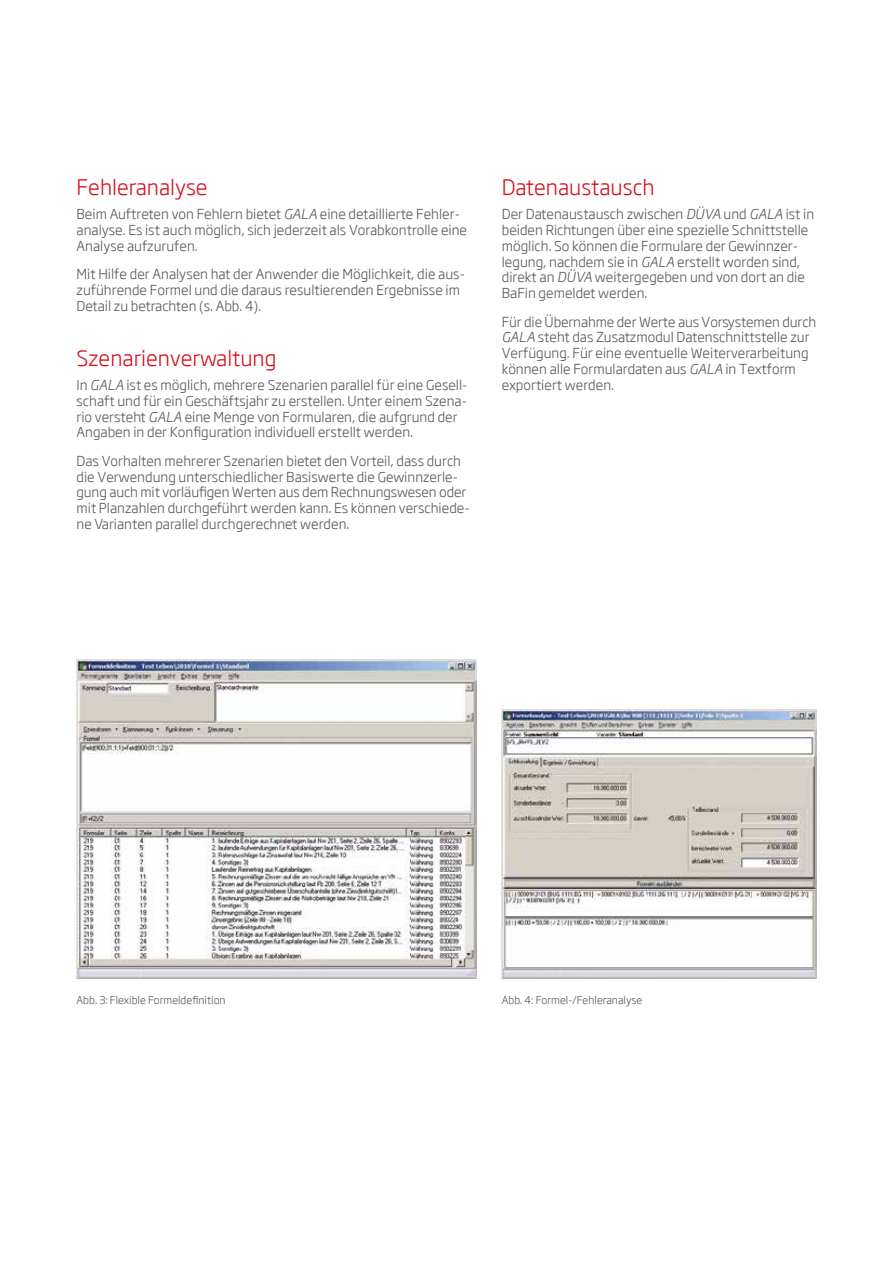
<style>
.page{position:relative;width:893px;height:1263px;background:#fff}
.page>*{position:absolute;margin:0;border:0;box-sizing:border-box;transform-origin:0 0}
.t1{font:300 21px "Soho Gothic Pro";color:#d5121e}
.t2{font:300 13.5px/15.8px "Soho Gothic Pro";color:#575756}
.t3{font:300 10.5px "Soho Gothic Pro";color:#575756}
.s1{font-style:italic}
</style>
<div class="page">
<img style="left:77px;top:659px;width:399px;height:319px">
<img style="left:502px;top:710px;width:314px;height:268px">
<h1 class="t1" style="left:77px;top:171px;width:133px">Fehleranalyse</h1>
<p class="t2" style="left:77px;top:206px;width:392px">Beim Auftreten von Fehlern bietet <span class="s1">GALA</span> eine detaillierte Fehler&shy;analyse. Es ist auch möglich, sich jederzeit als Vorabkontrolle eine<br>Analyse aufzurufen.</p>
<p class="t2" style="left:77px;top:266px;width:390px">Mit Hilfe der Analysen hat der Anwender die Möglichkeit, die aus&shy;zuführende Formel und die daraus resultierenden Ergebnisse im<br>Detail zu betrachten (s. Abb. 4).</p>
<h1 class="t1" style="left:77px;top:342px;width:201px">Szenarienverwaltung</h1>
<p class="t2" style="left:77px;top:376px;width:392px">In <span class="s1">GALA</span> ist es möglich, mehrere Szenarien parallel für eine Gesell&shy;schaft und für ein Geschäftsjahr zu erstellen. Unter einem Szena&shy;rio versteht <span class="s1">GALA</span> eine Menge von Formularen, die aufgrund der Angaben in der Konfiguration individuell erstellt werden.</p>
<p class="t2" style="left:77px;top:452px;width:395px">Das Vorhalten mehrerer Szenarien bietet den Vorteil, dass durch die Verwendung unterschiedlicher Basiswerte die Gewinnzerle&shy;gung auch mit vorläufigen Werten aus dem Rechnungswesen oder mit Planzahlen durchgeführt werden kann. Es können verschiede&shy;ne Varianten parallel durchgerechnet werden.</p>
<h1 class="t1" style="left:502px;top:171px;width:154px">Datenaustausch</h1>
<p class="t2" style="left:502px;top:206px;width:314px">Der Datenaustausch zwischen <span class="s1">DÜVA</span> und <span class="s1">GALA</span> ist in beiden Richtungen über eine spezielle Schnittstelle möglich. So können die Formulare der Gewinnzer&shy;legung, nachdem sie in <span class="s1">GALA</span> erstellt worden sind, direkt an <span class="s1">DÜVA</span> weitergegeben und von dort an die BaFin gemeldet werden.</p>
<p class="t2" style="left:502px;top:313px;width:316px">Für die Übernahme der Werte aus Vorsystemen durch <span class="s1">GALA</span> steht das Zusatzmodul Datenschnittstelle zur Verfügung. Für eine eventuelle Weiterverarbeitung können alle Formulardaten aus <span class="s1">GALA</span> in Textform exportiert werden.</p>
<p class="t3" style="left:77px;top:991px;width:151px">Abb. 3: Flexible Formeldefinition</p>
<p class="t3" style="left:502px;top:991px;width:142px">Abb. 4: Formel-/Fehleranalyse</p>
</div>
